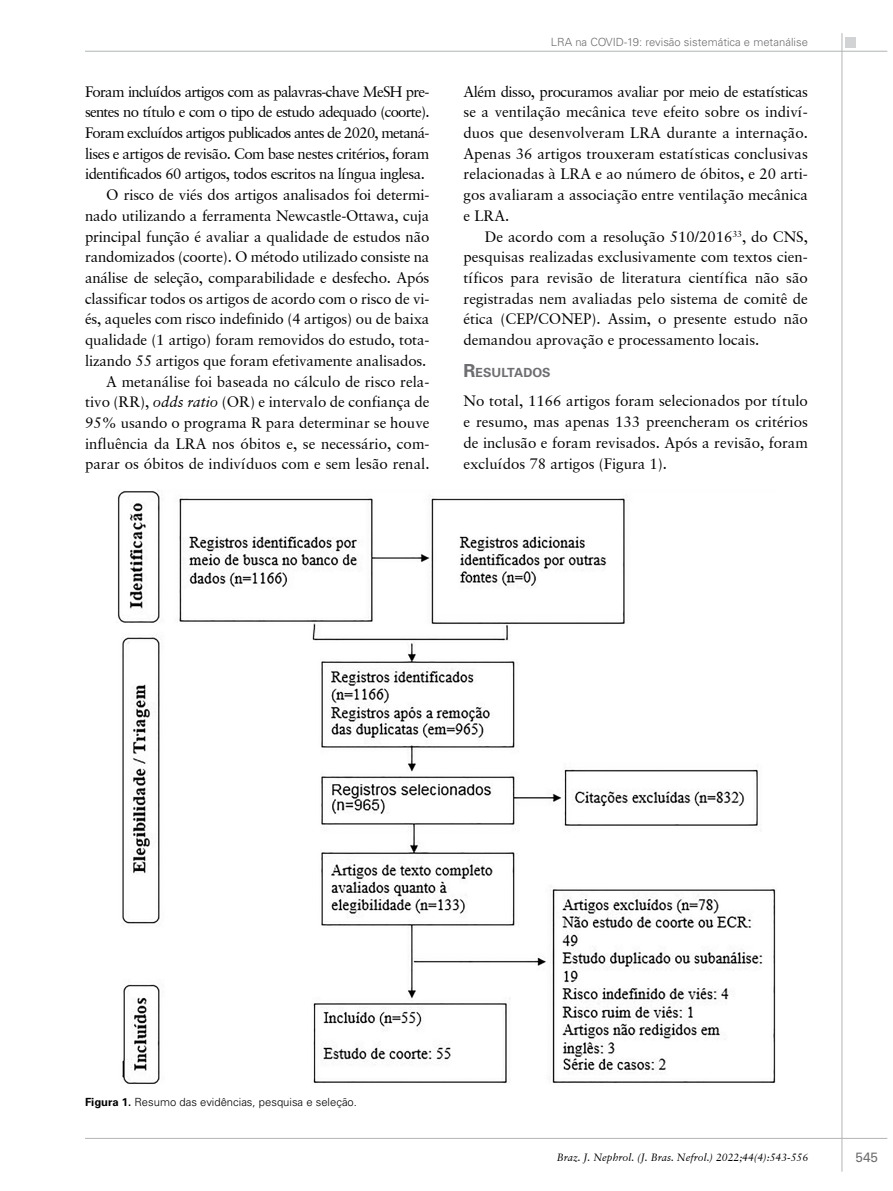
<style>
.page{position:relative;width:893px;height:1191px;background:#fff}
.page>*{position:absolute;margin:0;border:0;box-sizing:border-box;transform-origin:0 0}
.t1{font:15px/20.7px "Garamond Retrospective S Si";letter-spacing:-.01em;color:#000;text-align:justify}
.t2{font:13.5px "Univers LT Std";color:#6d6e71}
.t3{font:12.6px "Univers 65 Bold";color:#6d6e71}
.t4{font:300 11.25px "Univers LT Std";color:#000}
.t5{font:300 11.25px "Univers LT Std";color:#6d6e71}
.t6{font:italic 10.5px "Garamond Retrospective S Si";color:#000}
.s1{font-style:italic}
.s2{font-size:18px}
.s3{font-family:"Univers 65 Bold";font-weight:400}
</style>
<div class="page">
<div style="left:845px;top:37px;width:11px;height:11px;background:#d1d3d4"></div>
<hr style="left:85px;top:51px;width:802px;height:1px;background:#b1b4b6">
<hr style="left:842px;top:33px;width:1px;height:1138px;background:#b1b4b6">
<hr style="left:85px;top:1138px;width:802px;height:1px;background:#b1b4b6">
<img style="left:117px;top:490px;width:659px;height:594px">
<p class="t5" style="left:551px;top:36px;width:259px">LRA na COVID-19: revisão sistemática e metanálise</p>
<p class="t1" style="left:85px;top:81px;width:346px;text-align:right">Foram incluídos artigos com as palavras-chave MeSH pre&shy;sentes no título e com o tipo de estudo adequado (coorte).<br>Foram excluídos artigos publicados antes de 2020, metaná&shy;lises e artigos de revisão. Com base nestes critérios, foram identificados 60 artigos, todos escritos na língua inglesa.<br>O risco de viés dos artigos analisados foi determi&shy;nado utilizando a ferramenta Newcastle-Ottawa, cuja principal função é avaliar a qualidade de estudos não randomizados (coorte). O método utilizado consiste na análise de seleção, comparabilidade e desfecho. Após classificar todos os artigos de acordo com o risco de vi&shy;és, aqueles com risco indefinido (4 artigos) ou de baixa qualidade (1 artigo) foram removidos do estudo, tota&shy;lizando 55 artigos que foram efetivamente analisados.<br>A metanálise foi baseada no cálculo de risco rela&shy;tivo (RR), <span class="s1">odds ratio</span> (OR) e intervalo de confiança de 95% usando o programa R para determinar se houve influência da LRA nos óbitos e, se necessário, com&shy;parar os óbitos de indivíduos com e sem lesão renal.</p>
<p class="t1" style="left:463px;top:81px;width:346px">Além disso, procuramos avaliar por meio de estatísticas se a ventilação mecânica teve efeito sobre os indiví&shy;duos que desenvolveram LRA durante a internação.<br>Apenas 36 artigos trouxeram estatísticas conclusivas relacionadas à LRA e ao número de óbitos, e 20 arti&shy;gos avaliaram a associação entre ventilação mecânica e LRA.</p>
<p class="t1" style="left:463px;top:226px;width:346px;text-indent:21px">De acordo com a resolução 510/2016<sup>33</sup>, do CNS, pesquisas realizadas exclusivamente com textos cien&shy;tíficos para revisão de literatura científica não são registradas nem avaliadas pelo sistema de comitê de ética (CEP/CONEP). Assim, o presente estudo não demandou aprovação e processamento locais.</p>
<p class="t3" style="left:463px;top:365px;width:89px"><span class="s2">R</span>ESULTADOS</p>
<p class="t1" style="left:463px;top:391px;width:346px">No total, 1166 artigos foram selecionados por título e resumo, mas apenas 133 preencheram os critérios de inclusão e foram revisados. Após a revisão, foram excluídos 78 artigos (Figura 1).</p>
<p class="t4" style="left:85px;top:1095px;width:273px"><span class="s3">Figura 1.</span> Resumo das evidências, pesquisa e seleção.</p>
<p class="t6" style="left:557px;top:1151px;width:253px">Braz. J. Nephrol. (J. Bras. Nefrol.) 2022;44(4):543-556</p>
<p class="t2" style="left:855px;top:1149px;width:24px">545</p>
</div>
